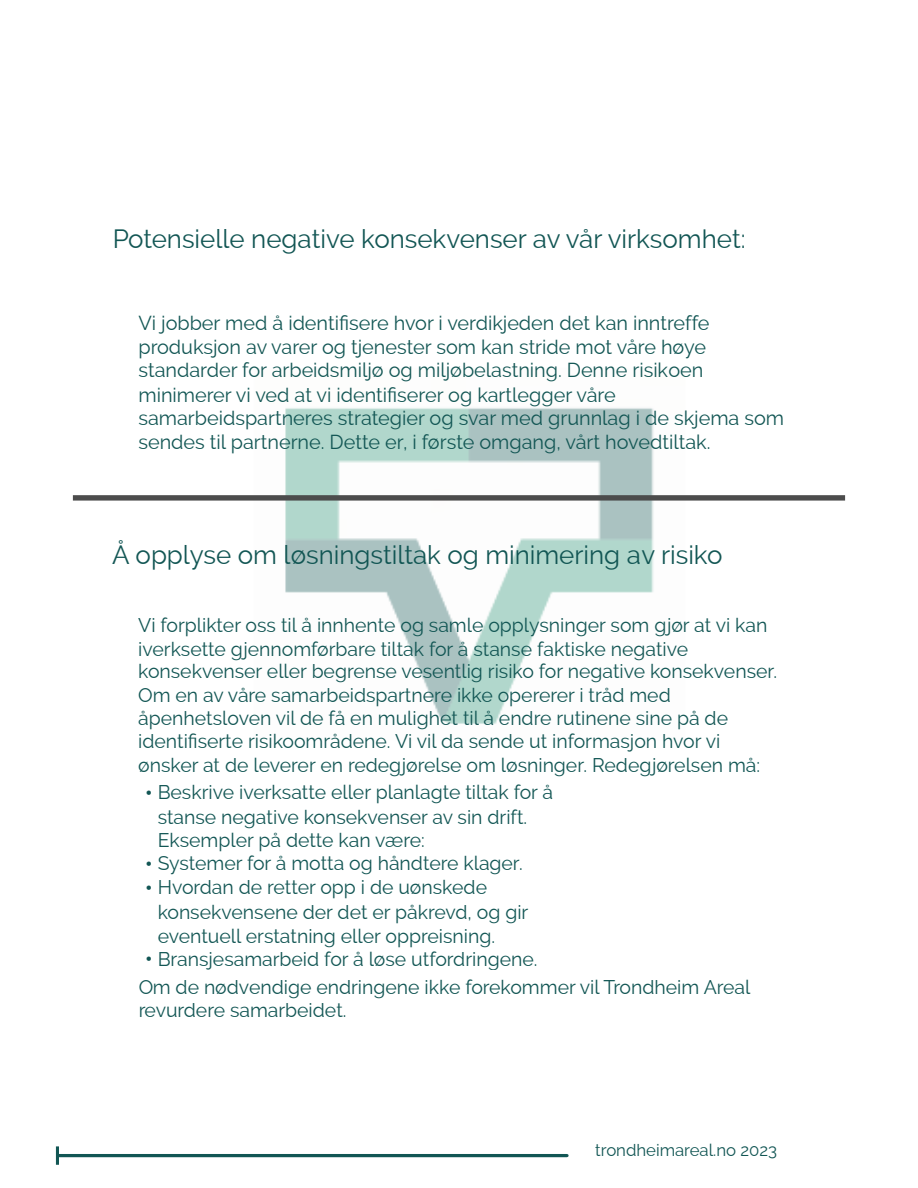
<style>
.page{position:relative;width:918px;height:1188px;background:#fff}
.page>*{position:absolute;margin:0;border:0;box-sizing:border-box;transform-origin:0 0}
.t1{font:25.95px "Raleway";color:#125654}
.t2{font:19.8px/23.9px "Raleway";color:#125654}
.t3{font:19.5px/23.4px "Raleway";color:#125654}
.t4{font:17.55px "Arial";color:#125654}
.t5{font:16.8px "Raleway";color:#125654}
.s1{font-family:"Arial";font-size:17.55px}
</style>
<div class="page">
<img style="left:55px;top:408px;width:791px;height:757px">
<hr style="left:57px;top:1154px;width:510px;height:3px;background:#125654">
<hr style="left:56px;top:1146px;width:3px;height:19px;background:#125654">
<div style="left:76px;top:495px;width:766px;height:6px;background:#4c4c4c"></div>
<h1 class="t1" style="left:112px;top:224px;width:635px">Potensielle negative konsekvenser av vår virksomhet:</h1>
<p class="t2" style="left:138px;top:311px;width:647px;text-indent:211px">sere hvor i verdikjeden det kan inntreffe produksjon av varer og tjenester som kan stride mot våre høye standarder for arbeidsmiljø og miljøbelastning. Denne risikoen minimerer vi ved at vi identi serer og kartlegger våre samarbeidspartneres strategier og svar med grunnlag i de skjema som sendes til partnerne. Dette er, i første omgang, vårt hovedtiltak.</p>
<p class="t2" style="left:138px;top:311px;width:202px">Vi jobber med å identi</p>
<h1 class="t1" style="left:112px;top:540px;width:612px">Å opplyse om løsningstiltak og minimering av risiko</h1>
<p class="t3" style="left:138px;top:613px;width:640px">Vi forplikter oss til å innhente og samle opplysninger som gjør at vi kan iverksette gjennomførbare tiltak for å stanse faktiske negative konsekvenser eller begrense vesentlig risiko for negative konsekvenser.<br>Om en av våre samarbeidspartnere ikke opererer i tråd med åpenhetsloven vil de få en mulighet til å endre rutinene sine på de identi</p>
<p class="t3" style="left:207px;top:607px;width:18px">fi</p>
<p class="t3" style="left:138px;top:730px;width:623px;text-indent:59px">serte risikoområdene. Vi vil da sende ut informasjon hvor vi ønsker at de leverer en redegjørelse om løsninger. Redegjørelsen må:</p>
<p class="t3" style="left:158px;top:780px;width:397px;line-height:24.9px">Beskrive iverksatte eller planlagte tiltak for å stanse negative konsekvenser av sin drift.</p>
<p class="t3" style="left:158px;top:828px;width:269px">Eksempler på dette kan være:</p>
<p class="t4" style="left:145px;top:783px;width:8px">•</p>
<p class="t3" style="left:158px;top:852px;width:372px;line-height:24.2px;text-indent:-12px"><span class="s1">•</span> Systemer for å motta og håndtere klager.<br>Hvordan de retter opp i de uønskede konsekvensene der det er påkrevd, og gir eventuell erstatning eller oppreisning.</p>
<p class="t4" style="left:145px;top:878px;width:8px">•</p>
<p class="t3" style="left:138px;top:945px;width:614px;line-height:28px;text-indent:7px"><span class="s1">•</span> Bransjesamarbeid for å løse utfordringene.<br>Om de nødvendige endringene ikke forekommer vil Trondheim Areal</p>
<p class="t3" style="left:138px;top:999px;width:210px">revurdere samarbeidet.</p>
<p class="t5" style="left:595px;top:1141px;width:183px">trondheimareal.no 2023</p>
</div>
